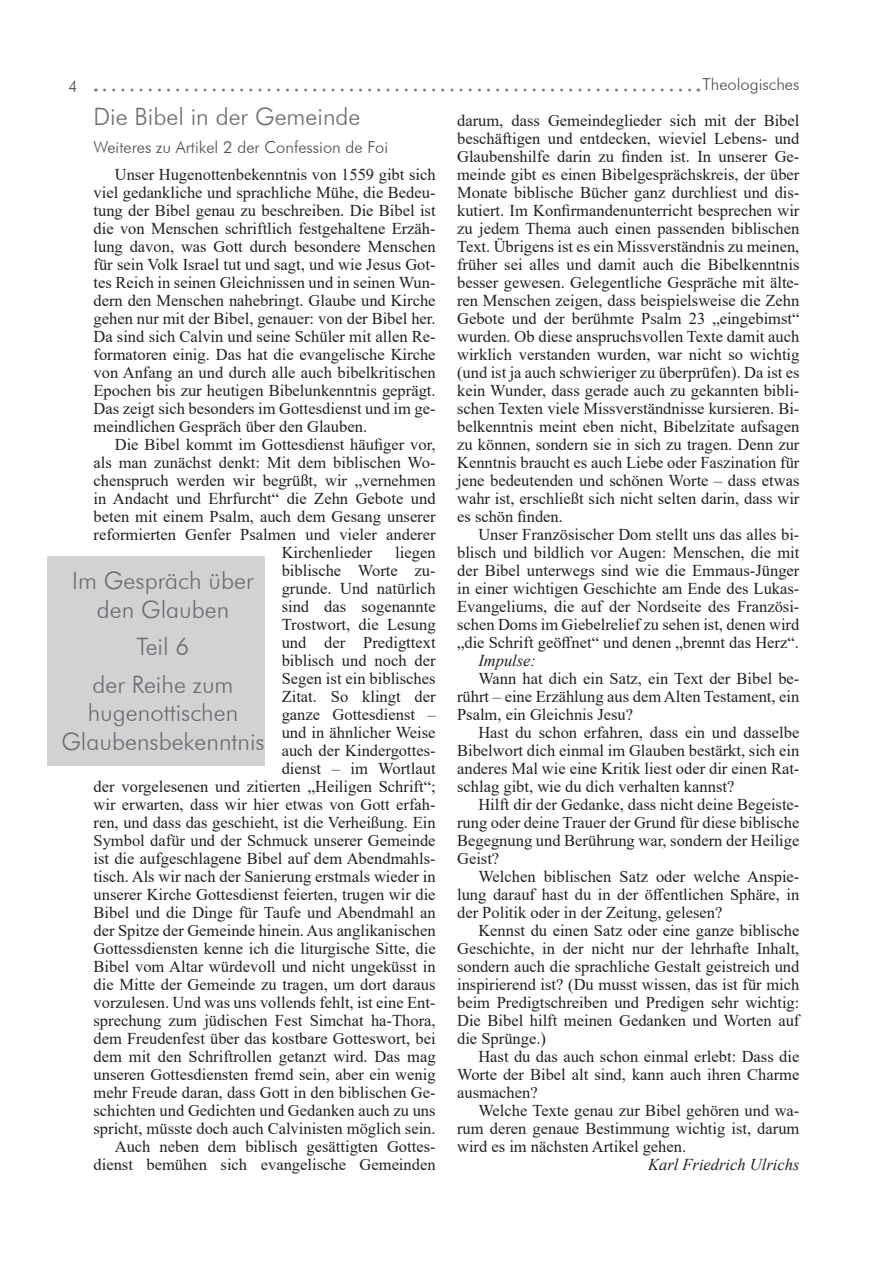
<style>
.page{position:relative;width:893px;height:1263px;background:#fff}
.page>*{position:absolute;margin:0;border:0;box-sizing:border-box;transform-origin:0 0}
.t1{font:300 24px/28.8px "Futura BT";color:#6c6d70;text-align:center}
.t2{font:16.5px/18px "Times New Roman";color:#231f20;text-align:justify}
.t3{font:300 16.5px "Futura BT";color:#4b4c4d}
.t4{font:italic 16.5px "Times New Roman";color:#231f20}
</style>
<div class="page">
<div style="left:47px;top:555px;width:218px;height:210px;background:#d1d2d4"></div>
<svg style="left:104px;top:89px;width:595px;height:3px"></svg>
<p class="t3" style="left:68px;top:76px;width:11px">4</p>
<p class="t3" style="left:703px;top:74px;width:98px">Theologisches</p>
<h1 class="t1" style="left:94px;top:101px;width:268px">Die Bibel in der Gemeinde</h1>
<p class="t3" style="left:94px;top:137px;width:296px">Weiteres zu Artikel 2 der Confession de Foi</p>
<p class="t2" style="left:94px;top:165px;width:344px;text-indent:21px">Unser Hugenottenbekenntnis von 1559 gibt sich viel gedankliche und sprachliche Mühe, die Bedeu&shy;tung der Bibel genau zu beschreiben. Die Bibel ist die von Menschen schriftlich festgehaltene Erzäh&shy;lung davon, was Gott durch besondere Menschen für sein Volk Israel tut und sagt, und wie Jesus Got&shy;tes Reich in seinen Gleichnissen und in seinen Wun&shy;dern den Menschen nahebringt. Glaube und Kirche gehen nur mit der Bibel, genauer: von der Bibel her.<br>Da sind sich Calvin und seine Schüler mit allen Re&shy;formatoren einig. Das hat die evangelische Kirche von Anfang an und durch alle auch bibelkritischen Epochen bis zur heutigen Bibelunkenntnis geprägt.<br>Das zeigt sich besonders im Gottesdienst und im ge&shy;meindlichen Gespräch über den Glauben.</p>
<p class="t2" style="left:115px;top:435px;width:322px">Die Bibel kommt im Gottesdienst häufiger vor,</p>
<p class="t2" style="left:94px;top:453px;width:344px">als man zunächst denkt: Mit dem biblischen Wo-</p>
<p class="t2" style="left:94px;top:471px;width:344px">chenspruch werden wir begrüßt, wir „vernehmen</p>
<p class="t2" style="left:94px;top:489px;width:344px">in Andacht und Ehrfurcht“ die Zehn Gebote und</p>
<p class="t2" style="left:94px;top:507px;width:344px">beten mit einem Psalm, auch dem Gesang unserer</p>
<p class="t2" style="left:94px;top:525px;width:344px">reformierten Genfer Psalmen und vieler anderer</p>
<p class="t2" style="left:282px;top:543px;width:92px">Kirchenlieder</p>
<p class="t2" style="left:94px;top:543px;width:344px;text-align:right">liegen<br>biblische Worte zu-<br>grunde. Und natürlich<br>sind das sogenannte<br>Trostwort, die Lesung<br>und der Predigttext<br>biblisch und noch der<br>Segen ist ein biblisches<br>Zitat. So klingt der<br>ganze Gottesdienst –<br>und in ähnlicher Weise<br>auch der Kindergottes-<br>dienst – im Wortlaut<br>der vorgelesenen und zitierten „Heiligen Schrift“; wir erwarten, dass wir hier etwas von Gott erfah&shy;ren, und dass das geschieht, ist die Verheißung. Ein Symbol dafür und der Schmuck unserer Gemeinde ist die aufgeschlagene Bibel auf dem Abendmahls&shy;tisch. Als wir nach der Sanierung erstmals wieder in unserer Kirche Gottesdienst feierten, trugen wir die Bibel und die Dinge für Taufe und Abendmahl an der Spitze der Gemeinde hinein. Aus anglikanischen Gottessdiensten kenne ich die liturgische Sitte, die Bibel vom Altar würdevoll und nicht ungeküsst in die Mitte der Gemeinde zu tragen, um dort daraus vorzulesen. Und was uns vollends fehlt, ist eine Ent&shy;sprechung zum jüdischen Fest Simchat ha-Thora, dem Freudenfest über das kostbare Gotteswort, bei dem mit den Schriftrollen getanzt wird. Das mag unseren Gottesdiensten fremd sein, aber ein wenig mehr Freude daran, dass Gott in den biblischen Ge&shy;schichten und Gedichten und Gedanken auch zu uns spricht, müsste doch auch Calvinisten möglich sein.<br>Auch neben dem biblisch gesättigten Gottes&shy;dienst bemühen sich evangelische Gemeinden</p>
<h1 class="t1" style="left:72px;top:566px;width:183px">Im Gespräch über den Glauben</h1>
<h1 class="t1" style="left:92px;top:628px;width:143px;line-height:37.3px">Teil 6<br>der Reihe zum</h1>
<h1 class="t1" style="left:61px;top:698px;width:205px">hugenottischen<br>Glaubensbekenntnis</h1>
<p class="t2" style="left:457px;top:111px;width:344px">darum, dass Gemeindeglieder sich mit der Bibel beschäftigen und entdecken, wieviel Lebens- und Glaubenshilfe darin zu finden ist. In unserer Ge&shy;meinde gibt es einen Bibelgesprächskreis, der über Monate biblische Bücher ganz durchliest und dis&shy;kutiert. Im Konfirmandenunterricht besprechen wir zu jedem Thema auch einen passenden biblischen Text. Übrigens ist es ein Missverständnis zu meinen, früher sei alles und damit auch die Bibelkenntnis besser gewesen. Gelegentliche Gespräche mit älte&shy;ren Menschen zeigen, dass beispielsweise die Zehn Gebote und der berühmte Psalm 23 „eingebimst“ wurden. Ob diese anspruchsvollen Texte damit auch wirklich verstanden wurden, war nicht so wichtig (und ist ja auch schwieriger zu überprüfen). Da ist es kein Wunder, dass gerade auch zu gekannten bibli&shy;schen Texten viele Missverständnisse kursieren. Bi&shy;belkenntnis meint eben nicht, Bibelzitate aufsagen zu können, sondern sie in sich zu tragen. Denn zur Kenntnis braucht es auch Liebe oder Faszination für jene bedeutenden und schönen Worte – dass etwas wahr ist, erschließt sich nicht selten darin, dass wir es schön finden.</p>
<p class="t2" style="left:457px;top:525px;width:344px;text-indent:21px">Unser Französischer Dom stellt uns das alles bi&shy;blisch und bildlich vor Augen: Menschen, die mit der Bibel unterwegs sind wie die Emmaus-Jünger in einer wichtigen Geschichte am Ende des Lukas-Evangeliums, die auf der Nordseite des Französi&shy;schen Doms im Giebelrelief zu sehen ist, denen wird „die Schrift geöffnet“ und denen „brennt das Herz“.</p>
<p class="t4" style="left:478px;top:649px;width:59px">Impulse:</p>
<p class="t2" style="left:457px;top:669px;width:344px;text-indent:21px">Wann hat dich ein Satz, ein Text der Bibel be&shy;rührt – eine Erzählung aus dem Alten Testament, ein Psalm, ein Gleichnis Jesu?</p>
<p class="t2" style="left:457px;top:723px;width:344px;text-indent:21px">Hast du schon erfahren, dass ein und dasselbe Bibelwort dich einmal im Glauben bestärkt, sich ein anderes Mal wie eine Kritik liest oder dir einen Rat&shy;schlag gibt, wie du dich verhalten kannst?</p>
<p class="t2" style="left:457px;top:795px;width:344px;text-indent:21px">Hilft dir der Gedanke, dass nicht deine Begeiste&shy;rung oder deine Trauer der Grund für diese biblische Begegnung und Berührung war, sondern der Heilige Geist?</p>
<p class="t2" style="left:457px;top:867px;width:344px;text-indent:21px">Welchen biblischen Satz oder welche Anspie&shy;lung darauf hast du in der öffentlichen Sphäre, in der Politik oder in der Zeitung, gelesen?</p>
<p class="t2" style="left:457px;top:921px;width:344px;text-indent:21px">Kennst du einen Satz oder eine ganze biblische Geschichte, in der nicht nur der lehrhafte Inhalt, sondern auch die sprachliche Gestalt geistreich und inspirierend ist? (Du musst wissen, das ist für mich beim Predigtschreiben und Predigen sehr wichtig:<br>Die Bibel hilft meinen Gedanken und Worten auf die Sprünge.)</p>
<p class="t2" style="left:457px;top:1047px;width:344px;text-indent:21px">Hast du das auch schon einmal erlebt: Dass die Worte der Bibel alt sind, kann auch ihren Charme ausmachen?</p>
<p class="t2" style="left:457px;top:1101px;width:344px;text-indent:21px">Welche Texte genau zur Bibel gehören und wa&shy;rum deren genaue Bestimmung wichtig ist, darum wird es im nächsten Artikel gehen.</p>
<p class="t4" style="left:648px;top:1153px;width:153px">Karl Friedrich Ulrichs</p>
</div>
